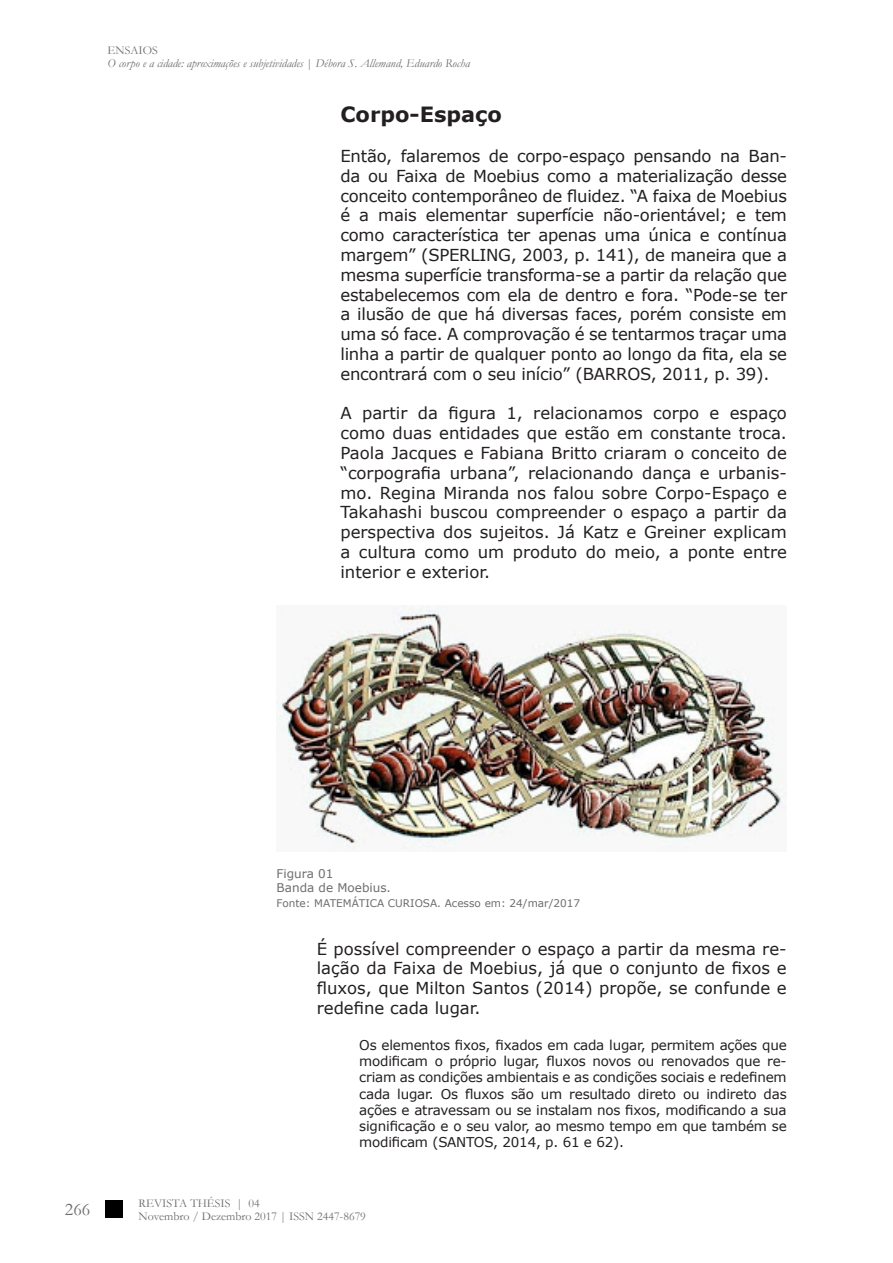
<style>
.page{position:relative;width:893px;height:1263px;background:#fff}
.page>*{position:absolute;margin:0;border:0;box-sizing:border-box;transform-origin:0 0}
.t1{font:700 21px "Verdana";color:#231f20}
.t2{font:18px "Garamond";color:#6c6d70}
.t3{font:16.5px/19.8px "Verdana";color:#231f20;text-align:justify}
.t4{font:13.5px/16.2px "Verdana";letter-spacing:-.015em;color:#231f20;text-align:justify}
.t5{font:italic 12px/13.5px "Garamond";color:#6c6d70}
.t6{font:12px/12.8px "Garamond";color:#6c6d70}
.t7{font:12px/14.4px "Verdana";color:#6c6d70}
.t8{font:10.5px "Verdana";color:#6c6d70}
.s1{font-style:normal}
</style>
<div class="page">
<div style="left:106px;top:1201px;width:17px;height:17px;background:#000"></div>
<img style="left:277px;top:606px;width:510px;height:245px">
<p class="t5" style="left:108px;top:43px;width:364px"><span class="s1">ENSAIOS<br></span>O corpo e a cidade: aproximações e subjetividades <span class="s1">|</span> Débora S. Allemand, Eduardo Rocha</p>
<p class="t1" style="left:340px;top:100px;width:163px">Corpo-Espaço</p>
<p class="t3" style="left:340px;top:146px;width:448px">Então, falaremos de corpo-espaço pensando na Ban&shy;da ou Faixa de Moebius como a materialização desse conceito contemporâneo de fluidez. “A faixa de Moebius é a mais elementar superfície não-orientável; e tem como característica ter apenas uma única e contínua margem” (SPERLING, 2003, p. 141), de maneira que a mesma superfície transforma-se a partir da relação que estabelecemos com ela de dentro e fora. “Pode-se ter a ilusão de que há diversas faces, porém consiste em uma só face. A comprovação é se tentarmos traçar uma linha a partir de qualquer ponto ao longo da fita, ela se encontrará com o seu início” (BARROS, 2011, p. 39).</p>
<p class="t3" style="left:340px;top:403px;width:448px">A partir da figura 1, relacionamos corpo e espaço como duas entidades que estão em constante troca.<br>Paola Jacques e Fabiana Britto criaram o conceito de “corpografia urbana”, relacionando dança e urbanis&shy;mo. Regina Miranda nos falou sobre Corpo-Espaço e Takahashi buscou compreender o espaço a partir da perspectiva dos sujeitos. Já Katz e Greiner explicam a cultura como um produto do meio, a ponte entre interior e exterior.</p>
<p class="t2" style="left:65px;top:1197px;width:27px">266</p>
<p class="t7" style="left:277px;top:866px;width:116px">Figura 01<br>Banda de Moebius.</p>
<p class="t8" style="left:277px;top:896px;width:305px">Fonte: MATEMÁTICA CURIOSA. Acesso em: 24/mar/2017</p>
<p class="t3" style="left:317px;top:938px;width:471px">É possível compreender o espaço a partir da mesma re&shy;lação da Faixa de Moebius, já que o conjunto de fixos e fluxos, que Milton Santos (2014) propõe, se confunde e redefine cada lugar.</p>
<p class="t4" style="left:359px;top:1037px;width:429px">Os elementos fixos, fixados em cada lugar, permitem ações que modificam o próprio lugar, fluxos novos ou renovados que re&shy;criam as condições ambientais e as condições sociais e redefinem cada lugar. Os fluxos são um resultado direto ou indireto das ações e atravessam ou se instalam nos fixos, modificando a sua significação e o seu valor, ao mesmo tempo em que também se modificam (SANTOS, 2014, p. 61 e 62).</p>
<p class="t6" style="left:139px;top:1196px;width:229px">REVISTA THÉSIS | 04<br>Novembro / Dezembro 2017 | ISSN 2447-8679</p>
</div>
